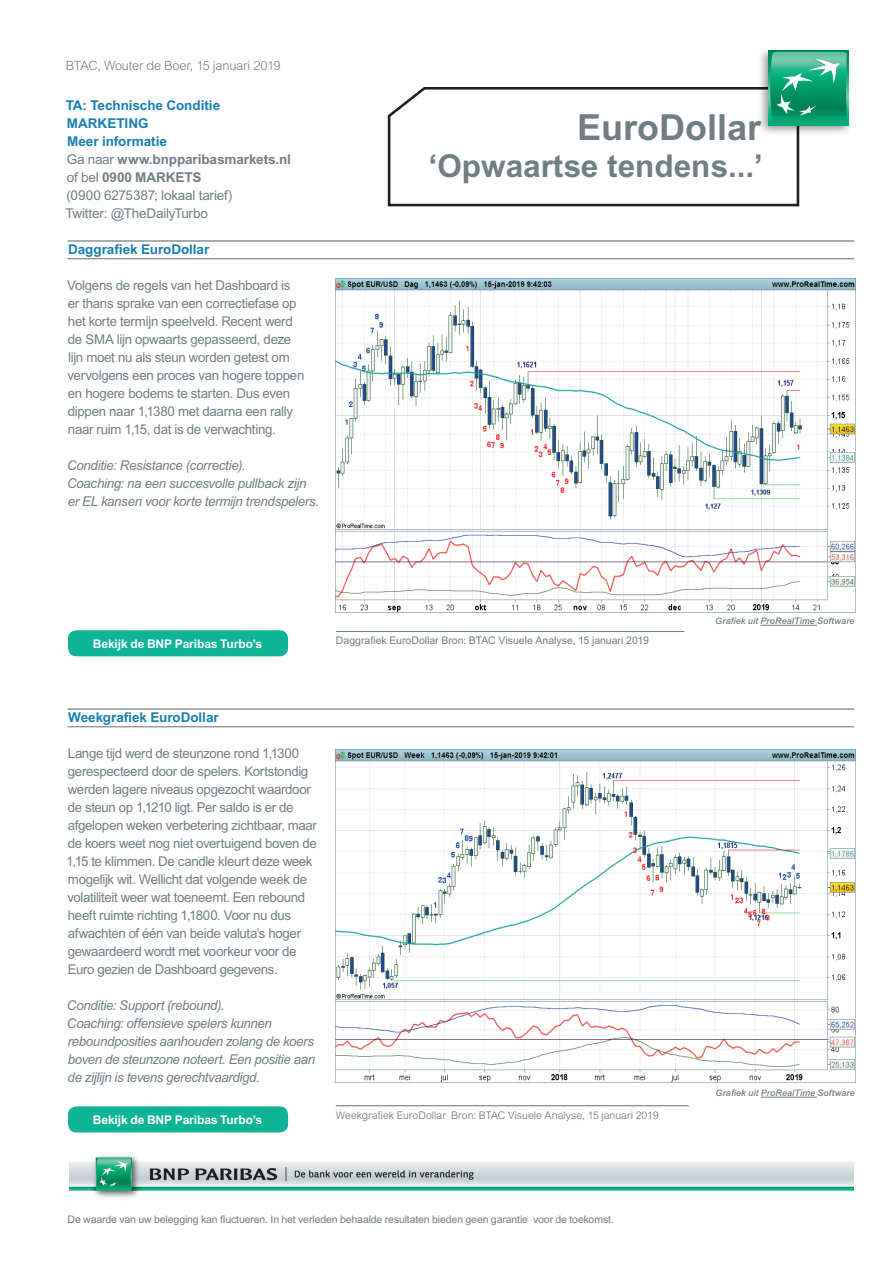
<style>
.page{position:relative;width:893px;height:1263px;background:#fff}
.page>*{position:absolute;margin:0;border:0;box-sizing:border-box;transform-origin:0 0}
.t1{font:700 36px "Arial MT Std";color:#6f7e85}
.t2{font:700 31.5px "Arial MT Std";color:#6f7e85}
.t3{font:13.5px/18px "Arial MT Std";letter-spacing:-.025em;color:#6f7e85}
.t4{font:italic 13.5px/18px "Arial MT Std";letter-spacing:-.025em;color:#6f7e85}
.t5{font:700 13.5px/18px "Arial MT Std";letter-spacing:-.005em;color:#167fb1}
.t6{font:300 12.75px "Arial MT Std";letter-spacing:-.015em;color:#6f7e85}
.t7{font:700 12px "Arial MT Std";letter-spacing:-.01em;color:#fff}
.t8{font:10.5px "Arial MT Std";letter-spacing:-.01em;color:#6f7e85}
.t9{font:300 10.5px "Arial MT Std";color:#6c6d70}
.t10{font:italic 500 9px "Arial MT Std";letter-spacing:.01em;color:#6f7e85}
.s1{font-weight:700;color:#167fb1}
.s2{font-weight:700}
</style>
<div class="page">
<hr style="left:68px;top:240px;width:786px;height:2px;background:#6c6d70">
<hr style="left:68px;top:258px;width:786px;height:1px;background:#6c6d70">
<hr style="left:68px;top:708px;width:786px;height:2px;background:#6c6d70">
<hr style="left:68px;top:726px;width:786px;height:1px;background:#6c6d70">
<img style="left:336px;top:279px;width:519px;height:333px">
<img style="left:336px;top:749px;width:519px;height:333px">
<hr style="left:336px;top:631px;width:349px;height:1px;background:#6f7e85">
<hr style="left:336px;top:1105px;width:353px;height:1px;background:#6c6d70">
<div style="left:68px;top:630px;width:220px;height:26px;background:#0eb495;border-radius:9px"></div>
<div style="left:68px;top:1106px;width:220px;height:26px;background:#0eb495;border-radius:9px"></div>
<img style="left:70px;top:1155px;width:783px;height:43px">
<svg style="left:387px;top:87px;width:413px;height:120px"></svg>
<img style="left:754px;top:50px;width:96px;height:89px">
<div style="left:769px;top:51px;width:79px;height:74px;background:#00ab79"></div>
<svg style="left:770px;top:52px;width:77px;height:67px"></svg>
<hr style="left:761px;top:1097px;width:56px;height:1px;background:#6f7e85">
<hr style="left:761px;top:625px;width:56px;height:1px;background:#6f7e85">
<p class="t6" style="left:66px;top:58px;width:216px">BTAC, Wouter de Boer, 15 januari 2019</p>
<p class="t5" style="left:66px;top:96px;width:156px">TA: Technische Conditie<br>MARKETING</p>
<p class="t3" style="left:65px;top:132px;width:227px"><span class="s1">Meer informatie<br></span>Ga naar <span class="s2">www.bnpparibasmarkets.nl </span>of bel <span class="s2">0900 MARKETS<br></span>(0900 6275387; lokaal tarief)<br>Twitter: @TheDailyTurbo</p>
<p class="t5" style="left:68px;top:240px;width:143px">Daggrafiek EuroDollar</p>
<p class="t3" style="left:67px;top:276px;width:239px">Volgens de regels van het Dashboard is er thans sprake van een correctiefase op het korte termijn speelveld. Recent werd de SMA lijn opwaarts gepasseerd, deze lijn moet nu als steun worden getest om vervolgens een proces van hogere toppen en hogere bodems te starten. Dus even dippen naar 1,1380 met daarna een rally naar ruim 1,15, dat is de verwachting.</p>
<p class="t4" style="left:67px;top:456px;width:254px">Conditie: Resistance (correctie).<br>Coaching: na een succesvolle pullback zijn er EL kansen voor korte termijn trendspelers.</p>
<h1 class="t1" style="left:577px;top:106px;width:186px">EuroDollar</h1>
<h2 class="t2" style="left:429px;top:148px;width:336px">‘Opwaartse tendens...’</h2>
<p class="t7" style="left:93px;top:636px;width:171px">Bekijk de BNP Paribas Turbo’s</p>
<p class="t8" style="left:336px;top:635px;width:314px">Daggrafiek EuroDollar Bron: BTAC Visuele Analyse, 15 januari 2019</p>
<p class="t5" style="left:68px;top:708px;width:152px">Weekgrafiek EuroDollar</p>
<p class="t3" style="left:66px;top:744px;width:252px">Lange tijd werd de steunzone rond 1,1300 gerespecteerd door de spelers. Kortstondig werden lagere niveaus opgezocht waardoor de steun op 1,1210 ligt. Per saldo is er de afgelopen weken verbetering zichtbaar, maar de koers weet nog niet overtuigend boven de 1,15 te klimmen. De candle kleurt deze week mogelijk wit. Wellicht dat volgende week de volatiliteit weer wat toeneemt. Een rebound heeft ruimte richting 1,1800. Voor nu dus afwachten of één van beide valuta’s hoger gewaardeerd wordt met voorkeur voor de Euro gezien de Dashboard gegevens.</p>
<p class="t4" style="left:67px;top:996px;width:250px">Conditie: Support (rebound).<br>Coaching: offensieve spelers kunnen reboundposities aanhouden zolang de koers boven de steunzone noteert. Een positie aan de zijlijn is tevens gerechtvaardigd.</p>
<p class="t7" style="left:93px;top:1113px;width:171px">Bekijk de BNP Paribas Turbo’s</p>
<p class="t9" style="left:336px;top:1109px;width:324px">Weekgrafiek EuroDollar Bron: BTAC Visuele Analyse, 15 januari 2019</p>
<p class="t10" style="left:715px;top:616px;width:141px">Grafiek uit ProRealTime Software</p>
<p class="t10" style="left:715px;top:1088px;width:141px">Grafiek uit ProRealTime Software</p>
<p class="t8" style="left:68px;top:1213px;width:548px">De waarde van uw belegging kan fluctueren. In het verleden behaalde resultaten bieden geen garantie voor de toekomst.</p>
</div>
